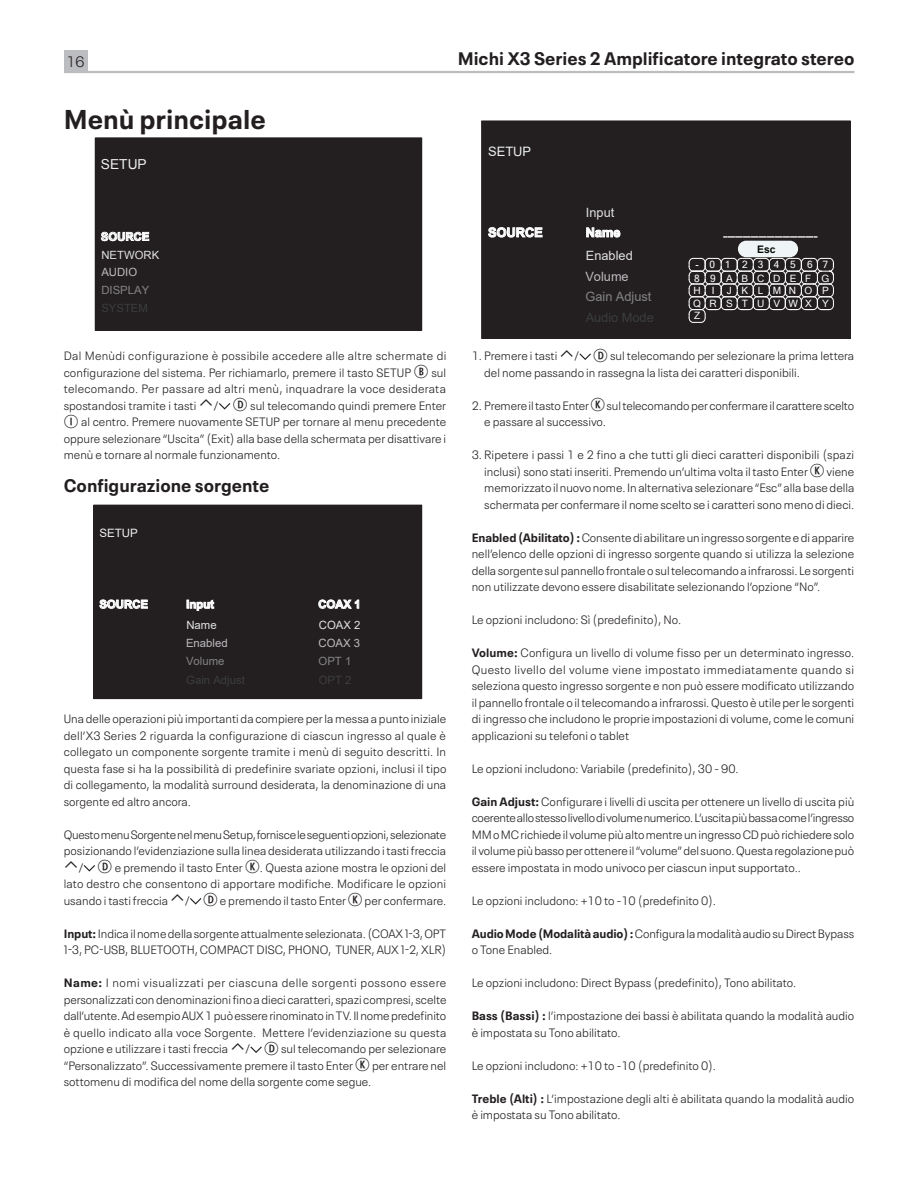
<style>
.page{position:relative;width:918px;height:1188px;background:#fff}
.page>*{position:absolute;margin:0;border:0;box-sizing:border-box;transform-origin:0 0}
.Heading_1{font:700 27px "Neue Plak Text";color:#231f20}
.Heading_2{font:700 18px "Neue Plak Text";color:#231f20}
.t1{font:300 15px "Neue Plak Text";color:#231f20}
.t2{font:13.8px "Arial";color:#edeff0}
.t3{font:12.9px "Arial";color:#edeff0}
.t4{font:12.75px/20.5px "Arial";color:#838484}
.t5{font:700 12.75px "Arial";color:#fff}
.t6{font:12.75px "Arial";color:#3b3d3d}
.t7{font:12.75px "Arial";color:#e0e1e3}
.Body_Text{font:300 12px/16.5px "Neue Plak Text";color:#231f20;text-align:justify}
.Body_Text-2{font:300 12px "Neue Plak Text";letter-spacing:-.02em;color:#231f20}
.t8{font:11.55px "Arial";color:#edeff0}
.t9{font:11.4px/18px "Arial";color:#e0e1e3}
.t10{font:700 11.4px "Arial";color:#fff}
.t11{font:11.4px/18.3px "Arial";color:#bcbbbf}
.t12{font:11.4px "Arial";color:#3b3d3d}
.t13{font:700 10.35px "Arial";color:#080a08}
.t14{font:10.05px/13.6px "Microsoft Sans Serif";letter-spacing:.93em;color:#fff}
.t15{font:10.05px/12.9px "Microsoft Sans Serif";letter-spacing:.855em;color:#fff}
.s1{color:#bcbbbf}
.s2{color:#838484}
.s3{color:#3b3d3d}
.s4{font-family:"Combi Numerals Pro";font-weight:400;font-size:18px}
.s5{color:#e0e1e3}
.s6{font-weight:700}
</style>
<div class="page">
<div style="left:64px;top:51px;width:23px;height:21px;background:#bcbdc0"></div>
<hr style="left:64px;top:71px;width:790px;height:2px;background:#bcbdc0">
<div style="left:95px;top:138px;width:327px;height:192px;background:#231f20"></div>
<div style="left:95px;top:138px;width:327px;height:193px;border:1px solid #231f20"></div>
<svg style="left:101px;top:232px;width:48px;height:9px"></svg>
<svg style="left:219px;top:403px;width:11px;height:7px"></svg>
<div style="left:94px;top:505px;width:328px;height:194px;background:#231f20"></div>
<svg style="left:100px;top:600px;width:48px;height:9px"></svg>
<svg style="left:187px;top:600px;width:27px;height:11px"></svg>
<svg style="left:319px;top:600px;width:40px;height:9px"></svg>
<svg style="left:84px;top:865px;width:11px;height:7px"></svg>
<svg style="left:190px;top:898px;width:11px;height:7px"></svg>
<svg style="left:250px;top:1046px;width:12px;height:7px"></svg>
<div style="left:482px;top:121px;width:368px;height:217px;background:#231f20"></div>
<div style="left:481px;top:121px;width:370px;height:218px;border:1px solid #231f20"></div>
<div style="left:738px;top:241px;width:60px;height:16px;background:#eff5f6;border-radius:8px"></div>
<svg style="left:689px;top:258px;width:145px;height:65px"></svg>
<svg style="left:488px;top:227px;width:54px;height:10px"></svg>
<svg style="left:586px;top:228px;width:34px;height:9px"></svg>
<svg style="left:723px;top:236px;width:95px;height:2px"></svg>
<svg style="left:579px;top:353px;width:12px;height:7px"></svg>
<p class="t1" style="left:66px;top:50px;width:19px">16</p>
<h2 class="Heading_2" style="left:458px;top:44px;width:398px">Michi X3 Series 2 Amplificatore integrato stereo</h2>
<p class="Heading_1" style="left:64px;top:97px;width:204px">Menù principale</p>
<p class="t2" style="left:101px;top:155px;width:47px">SETUP</p>
<p class="t10" style="left:101px;top:229px;width:50px">SOURCE</p>
<p class="t9" style="left:101px;top:246px;width:59px">NETWORK<br><span class="s1">AUDIO<br></span><span class="s2">DISPLAY<br></span><span class="s3">SYSTEM</span></p>
<p class="Body_Text" style="left:64px;top:346px;width:384px">Dal Menùdi configurazione è possibile accedere alle altre schermate di configurazione del sistema. Per richiamarlo, premere il tasto SETUP <span class="s4">B</span> sul telecomando. Per passare ad altri menù, inquadrare la voce desiderata spostandosi tramite i tasti</p>
<p class="Body_Text" style="left:64px;top:396px;width:384px;text-indent:150px">/ <span class="s4">D</span> sul telecomando quindi premere Enter <span class="s4">I</span> al centro. Premere nuovamente SETUP per tornare al menu precedente oppure selezionare “Uscita” (Exit) alla base della schermata per disattivare i menù e tornare al normale funzionamento.</p>
<p class="Heading_2" style="left:64px;top:471px;width:207px">Configurazione sorgente</p>
<p class="t8" style="left:99px;top:525px;width:40px">SETUP</p>
<p class="t10" style="left:99px;top:596px;width:50px">SOURCE</p>
<p class="t10" style="left:186px;top:596px;width:29px">Input</p>
<p class="t10" style="left:318px;top:596px;width:44px">COAX 1</p>
<p class="t9" style="left:319px;top:616px;width:44px;line-height:18.5px">COAX 2<br><span class="s1">COAX 3<br></span><span class="s2">OPT 1<br></span><span class="s3">OPT 2</span></p>
<p class="t11" style="left:186px;top:616px;width:43px"><span class="s5">Name<br></span>Enabled<br><span class="s2">Volume</span></p>
<p class="t12" style="left:186px;top:672px;width:60px">Gain Adjust</p>
<p class="Body_Text" style="left:64px;top:709px;width:384px">Una delle operazioni più importanti da compiere per la messa a punto iniziale dell’X3 Series 2 riguarda la configurazione di ciascun ingresso al quale è collegato un componente sorgente tramite i menù di seguito descritti. In questa fase si ha la possibilità di predefinire svariate opzioni, inclusi il tipo di collegamento, la modalità surround desiderata, la denominazione di una sorgente ed altro ancora.</p>
<p class="Body_Text-2" style="left:64px;top:825px;width:384px">Questo menu Sorgente nel menu Setup, fornisce le seguenti opzioni, selezionate</p>
<p class="Body_Text" style="left:64px;top:841px;width:384px">posizionando l’evidenziazione sulla linea desiderata utilizzando i tasti freccia</p>
<p class="Body_Text" style="left:78px;top:858px;width:369px">/ <span class="s4">D</span> e premendo il tasto Enter <span class="s4">K</span>. Questa azione mostra le opzioni del</p>
<p class="Body_Text" style="left:64px;top:874px;width:384px">lato destro che consentono di apportare modifiche. Modificare le opzioni</p>
<p class="Body_Text" style="left:64px;top:891px;width:106px">usando i tasti freccia</p>
<p class="Body_Text" style="left:185px;top:891px;width:263px">/ <span class="s4">D</span> e premendo il tasto Enter <span class="s4">K</span> per confermare.</p>
<p class="Body_Text" style="left:64px;top:924px;width:384px"><span class="s6">Input:</span> Indica il nome della sorgente attualmente selezionata. (COAX 1-3, OPT<br>1-3, PC-USB, BLUETOOTH, COMPACT DISC, PHONO, TUNER, AUX 1-2, XLR)</p>
<p class="Body_Text" style="left:64px;top:973px;width:384px"><span class="s6">Name:</span> I nomi visualizzati per ciascuna delle sorgenti possono essere personalizzati con denominazioni fino a dieci caratteri, spazi compresi, scelte dall’utente. Ad esempio AUX 1 può essere rinominato in TV. Il nome predefinito è quello indicato alla voce Sorgente. Mettere l’evidenziazione su questa opzione e utilizzare i tasti freccia</p>
<p class="Body_Text" style="left:64px;top:1039px;width:384px;text-indent:181px">/ <span class="s4">D</span> sul telecomando per selezionare “Personalizzato”. Successivamente premere il tasto Enter <span class="s4">K</span> per entrare nel sottomenu di modifica del nome della sorgente come segue.</p>
<p class="t3" style="left:488px;top:143px;width:45px">SETUP</p>
<p class="t5" style="left:488px;top:223px;width:56px">SOURCE</p>
<p class="t7" style="left:586px;top:204px;width:30px">Input</p>
<p class="t5" style="left:586px;top:223px;width:36px">Name</p>
<p class="t4" style="left:585px;top:245px;width:68px"><span class="s5">Enabled<br></span><span class="s1">Volume<br></span>Gain Adjust</p>
<p class="t6" style="left:586px;top:309px;width:70px">Audio Mode</p>
<p class="t13" style="left:757px;top:242px;width:20px">Esc</p>
<p class="t14" style="left:694px;top:257px;width:55px;text-indent:15px">01 2<br>89A</p>
<p class="t14" style="left:693px;top:284px;width:40px">HIJ</p>
<p class="t14" style="left:758px;top:257px;width:56px">3456</p>
<p class="t14" style="left:805px;top:284px;width:9px">O</p>
<p class="t14" style="left:695px;top:257px;width:5px">-</p>
<p class="t14" style="left:757px;top:271px;width:56px">CDEF</p>
<p class="t14" style="left:741px;top:271px;width:8px">B</p>
<p class="t14" style="left:693px;top:297px;width:56px;line-height:12.3px">QRST<br>Z</p>
<p class="t15" style="left:757px;top:284px;width:56px;text-indent:-16px">KLMN<br>UVWX</p>
<p class="t14" style="left:821px;top:257px;width:9px">7<br>G</p>
<p class="t14" style="left:822px;top:284px;width:8px;line-height:12.9px">P<br>Y</p>
<p class="Body_Text" style="left:484px;top:346px;width:371px;text-indent:90px">/ <span class="s4">D</span> sul telecomando per selezionare la prima lettera del nome passando in rassegna la lista dei caratteri disponibili.</p>
<p class="Body_Text" style="left:484px;top:396px;width:372px;text-indent:-13px">2. Premere il tasto Enter <span class="s4">K</span> sul telecomando per confermare il carattere scelto e passare al successivo.</p>
<p class="Body_Text" style="left:484px;top:445px;width:372px;text-indent:-13px">3. Ripetere i passi 1 e 2 fino a che tutti gli dieci caratteri disponibili (spazi inclusi) sono stati inseriti. Premendo un’ultima volta il tasto Enter <span class="s4">K</span> viene memorizzato il nuovo nome. In alternativa selezionare “Esc” alla base della schermata per confermare il nome scelto se i caratteri sono meno di dieci.</p>
<p class="Body_Text" style="left:472px;top:528px;width:384px"><span class="s6">Enabled (Abilitato) :</span> Consente di abilitare un ingresso sorgente e di apparire nell’elenco delle opzioni di ingresso sorgente quando si utilizza la selezione della sorgente sul pannello frontale o sul telecomando a infrarossi. Le sorgenti non utilizzate devono essere disabilitate selezionando l’opzione “No”.</p>
<p class="Body_Text" style="left:472px;top:610px;width:211px">Le opzioni includono: Sì (predefinito), No.</p>
<p class="Body_Text" style="left:472px;top:643px;width:384px"><span class="s6">Volume:</span> Configura un livello di volume fisso per un determinato ingresso.<br>Questo livello del volume viene impostato immediatamente quando si seleziona questo ingresso sorgente e non può essere modificato utilizzando il pannello frontale o il telecomando a infrarossi. Questo è utile per le sorgenti di ingresso che includono le proprie impostazioni di volume, come le comuni applicazioni su telefoni o tablet</p>
<p class="Body_Text" style="left:472px;top:759px;width:269px">Le opzioni includono: Variabile (predefinito), 30 - 90.</p>
<p class="Body_Text" style="left:472px;top:792px;width:384px"><span class="s6">Gain Adjust:</span> Configurare i livelli di uscita per ottenere un livello di uscita più coerente allo stesso livello di volume numerico. L’uscita più bassa come l’ingresso MM o MC richiede il volume più alto mentre un ingresso CD può richiedere solo il volume più basso per ottenere il “volume” del suono. Questa regolazione può essere impostata in modo univoco per ciascun input supportato..</p>
<p class="Body_Text" style="left:472px;top:891px;width:246px">Le opzioni includono: +10 to -10 (predefinito 0).</p>
<p class="Body_Text" style="left:472px;top:924px;width:384px"><span class="s6">Audio Mode (Modalità audio) :</span> Configura la modalità audio su Direct Bypass o Tone Enabled.</p>
<p class="Body_Text" style="left:472px;top:973px;width:326px">Le opzioni includono: Direct Bypass (predefinito), Tono abilitato.</p>
<p class="Body_Text" style="left:472px;top:1006px;width:384px"><span class="s6">Bass (Bassi) :</span> l’impostazione dei bassi è abilitata quando la modalità audio è impostata su Tono abilitato.</p>
<p class="Body_Text" style="left:472px;top:1056px;width:246px">Le opzioni includono: +10 to -10 (predefinito 0).</p>
<p class="Body_Text" style="left:472px;top:1089px;width:384px"><span class="s6">Treble (Alti) :</span> L’impostazione degli alti è abilitata quando la modalità audio è impostata su Tono abilitato.</p>
<p class="Body_Text" style="left:472px;top:346px;width:87px">1. Premere i tasti</p>
</div>
